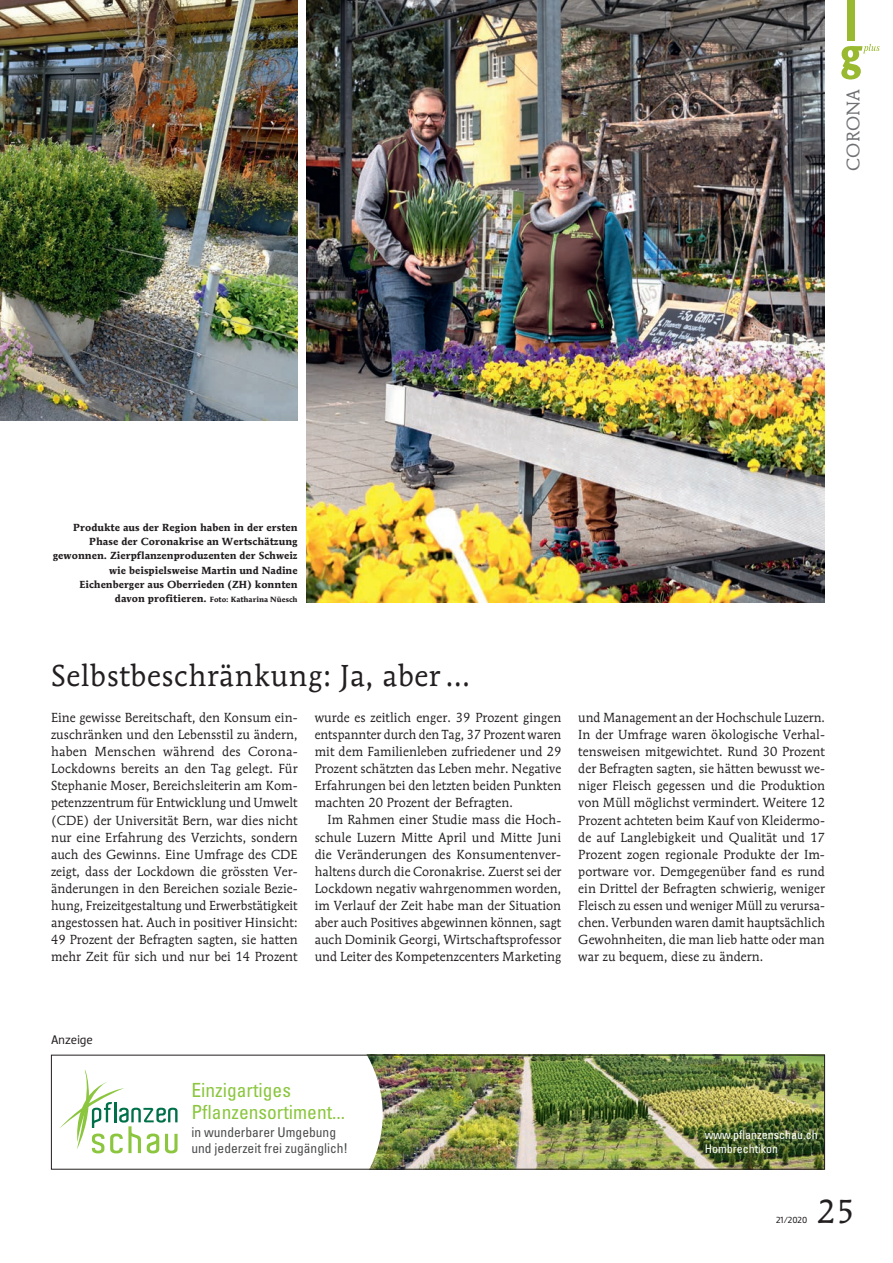
<style>
.page{position:relative;width:893px;height:1263px;background:#fff}
.page>*{position:absolute;margin:0;border:0;box-sizing:border-box;transform-origin:0 0}
.t1{font:33px "Mendoza Roman";color:#231f20}
.t2{font:30px "Mendoza Roman";letter-spacing:.02em;color:#231f20}
.t3{font:condensed 19.5px/22.5px "Univers";color:#8bc63e}
.t4{font:18px "Mendoza Roman";letter-spacing:.005em;color:#6f7073}
.t5{font:condensed 13.5px/16.5px "Univers";color:#4b4c4d}
.t6{font:13.05px/17.1px "Mendoza Roman";letter-spacing:.005em;color:#231f20;text-align:justify}
.t7{font:13.05px/17.1px "Mendoza Roman";letter-spacing:.005em;color:#231f20;text-align:justify;scale:.96 1}
.t8{font:12.6px "Dobra";letter-spacing:.005em;color:#231f20}
.t9{font:condensed 12px/14.4px "Univers";color:#fff}
.t10{font:700 10.2px/14.2px "Mendoza Roman";letter-spacing:.005em;color:#231f20;text-align:right}
.t11{font:9px "Dobra";color:#231f20}
.t12{font:700 7.5px "Mendoza Roman";letter-spacing:.005em;color:#231f20}
.s1{font-size:10.2px}
</style>
<div class="page">
<svg style="left:841px;top:44px;width:39px;height:36px"></svg>
<div style="left:847px;top:0;width:8px;height:40px;background:#99b930"></div>
<img style="left:0;top:0;width:298px;height:421px">
<img style="left:306px;top:0;width:519px;height:602px">
<img style="left:383px;top:1057px;width:440px;height:110px">
<svg style="left:51px;top:1057px;width:332px;height:113px"></svg>
<div style="left:51px;top:1055px;width:774px;height:114px;border:1px solid #231f20"></div>
<h3 class="t4" style="left:842px;top:171px;width:83px;rotate:-90deg">CORONA</h3>
<p class="t10" style="left:53px;top:520px;width:246px">Produkte aus der Region haben in der ersten Phase der Coronakrise an Wertschätzung gewonnen. Zierpflanzenproduzenten der Schweiz wie beispielsweise Martin und Nadine Eichenberger aus Oberrieden (ZH) konnten</p>
<p class="t12" style="left:115px;top:595px;width:184px"><span class="s1">davon profitieren.</span> Foto: Katharina Nüesch</p>
<h2 class="t2" style="left:51px;top:657px;width:421px">Selbstbeschränkung: Ja, aber …</h2>
<p class="t6" style="left:51px;top:709px;width:248px">Eine gewisse Bereitschaft, den Konsum ein&shy;zuschränken und den Lebensstil zu ändern, haben Menschen während des Corona-Lockdowns bereits an den Tag gelegt. Für Stephanie Moser, Bereichsleiterin am Kom&shy;petenzzentrum für Entwicklung und Umwelt (CDE) der Universität Bern, war dies nicht nur eine Erfahrung des Verzichts, sondern auch des Gewinns. Eine Umfrage des CDE zeigt, dass der Lockdown die grössten Ver&shy;änderungen in den Bereichen soziale Bezie&shy;hung, Freizeitgestaltung und Erwerbstätigkeit angestossen hat. Auch in positiver Hinsicht:<br>49 Prozent der Befragten sagten, sie hatten mehr Zeit für sich und nur bei 14 Prozent</p>
<p class="t6" style="left:315px;top:709px;width:248px">wurde es zeitlich enger. 39 Prozent gingen entspannter durch den Tag, 37 Prozent waren mit dem Familienleben zufriedener und 29<br>Prozent schätzten das Leben mehr. Negative Erfahrungen bei den letzten beiden Punkten machten 20 Prozent der Befragten.</p>
<p class="t6" style="left:315px;top:811px;width:248px;text-indent:13px">Im Rahmen einer Studie mass die Hoch&shy;schule Luzern Mitte April und Mitte Juni die Veränderungen des Konsumentenver&shy;haltens durch die Coronakrise. Zuerst sei der Lockdown negativ wahrgenommen worden, im Verlauf der Zeit habe man der Situation aber auch Positives abgewinnen können, sagt auch Dominik Georgi, Wirtschaftsprofessor und Leiter des Kompetenzcenters Marketing</p>
<p class="t7" style="left:578px;top:709px;width:259px">und Management an der Hochschule Luzern.<br>In der Umfrage waren ökologische Verhal&shy;tensweisen mitgewichtet. Rund 30 Prozent der Befragten sagten, sie hätten bewusst we&shy;niger Fleisch gegessen und die Produktion von Müll möglichst vermindert. Weitere 12<br>Prozent achteten beim Kauf von Kleidermo&shy;de auf Langlebigkeit und Qualität und 17<br>Prozent zogen regionale Produkte der Im&shy;portware vor. Demgegenüber fand es rund ein Drittel der Befragten schwierig, weniger Fleisch zu essen und weniger Müll zu verursa&shy;chen. Verbunden waren damit hauptsächlich Gewohnheiten, die man lieb hatte oder man war zu bequem, diese zu ändern.</p>
<p class="t8" style="left:51px;top:1032px;width:43px">Anzeige</p>
<h3 class="t3" style="left:191px;top:1078px;width:155px">Einzigartiges<br>Pflanzensortiment...</h3>
<p class="t5" style="left:191px;top:1123px;width:158px">in wunderbarer Umgebung und jederzeit frei zugänglich!</p>
<p class="t9" style="left:705px;top:1127px;width:114px">www.pflanzenschau.ch<br>Hombrechtikon</p>
<p class="t11" style="left:776px;top:1214px;width:33px">21/2020</p>
<h1 class="t1" style="left:817px;top:1191px;width:39px">25</h1>
</div>
